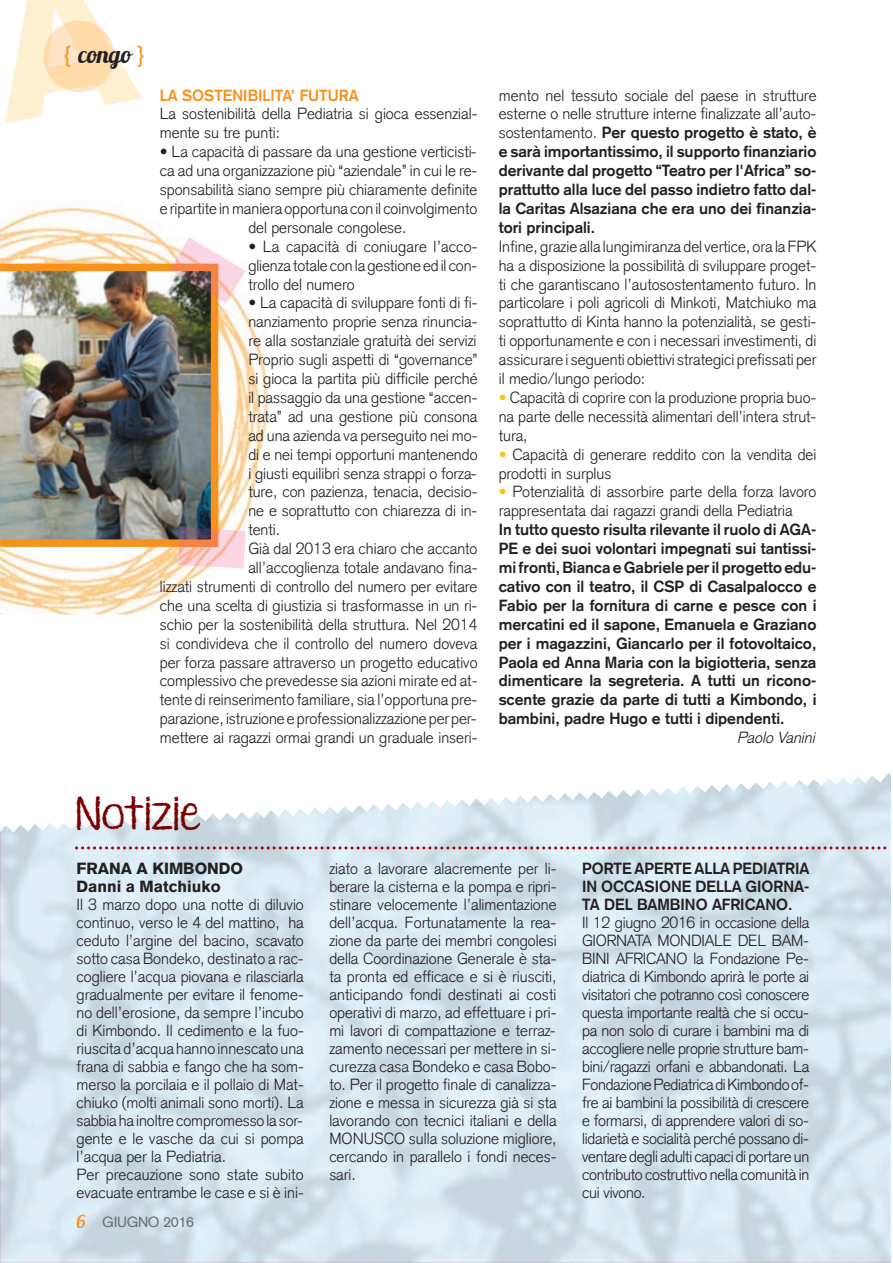
<style>
.page{position:relative;width:893px;height:1263px;background:#fff}
.page>*{position:absolute;margin:0;border:0;box-sizing:border-box;transform-origin:0 0}
.t1{font:34.65px "KG Ten Thousand Reasons";letter-spacing:.015em;color:#790100}
.t2{font:24px "Lobster 1.3";color:#231f20}
.t3{font:300 15.75px/18px "Akzidenz Grotesk";color:#231f20;text-align:justify}
.t4{font:700 15.75px/18.9px "Akzidenz Grotesk";color:#231f20;text-align:justify}
.t5{font:900 15.75px/18px "Akzidenz Grotesk";color:#231f20}
.t6{font:700 15.75px "Akzidenz Grotesk";color:#f7931d}
.t7{font:italic 300 15.75px "Akzidenz Grotesk";color:#231f20}
.t8{font:14.4px "Akzidenz Grotesk";letter-spacing:-.02em;color:#6c6d70}
.s1{font-family:"Akzidenz Grotesk";color:#f7931d}
.s2{font-weight:300}
.s3{color:#fec210}
.s4{font-family:"Lobster 1.3";font-size:18px;color:#f7931d}
</style>
<div class="page">
<img style="left:0;top:207px;width:269px;height:407px">
<svg style="left:5px;top:0;width:137px;height:123px"></svg>
<img style="left:0;top:264px;width:218px;height:283px">
<img style="left:178px;top:529px;width:68px;height:39px">
<svg style="left:179px;top:529px;width:39px;height:18px"></svg>
<img style="left:179px;top:527px;width:32px;height:12px">
<img style="left:173px;top:237px;width:73px;height:66px">
<svg style="left:170px;top:264px;width:48px;height:34px"></svg>
<img style="left:172px;top:271px;width:39px;height:23px">
<svg style="left:0;top:774px;width:888px;height:58px"></svg>
<svg style="left:75px;top:846px;width:811px;height:3px;background:#c1979e"></svg>
<h2 class="t2" style="left:64px;top:39px;width:82px"><span class="s1">{</span> congo <span class="s1">}</span></h2>
<p class="t6" style="left:160px;top:86px;width:200px">LA SOSTENIBILITA’ FUTURA</p>
<p class="t3" style="left:160px;top:105px;width:319px;line-height:18.9px">La sostenibilità della Pediatria si gioca essenzial&shy;mente su tre punti:</p>
<p class="t3" style="left:160px;top:143px;width:318px">• La capacità di passare da una gestione verticisti-</p>
<p class="t3" style="left:160px;top:162px;width:319px">ca ad una organizzazione più “aziendale” in cui le re-</p>
<p class="t3" style="left:160px;top:181px;width:319px">sponsabilità siano sempre più chiaramente definite</p>
<p class="t3" style="left:160px;top:200px;width:319px">e ripartite in maniera opportuna con il coinvolgimento</p>
<p class="t3" style="left:248px;top:218px;width:160px">del personale congolese.</p>
<p class="t3" style="left:248px;top:237px;width:231px;line-height:18.9px">• La capacità di coniugare l’acco&shy;glienza totale con la gestione ed il con&shy;trollo del numero</p>
<p class="t3" style="left:248px;top:294px;width:231px">• La capacità di sviluppare fonti di fi-</p>
<p class="t3" style="left:248px;top:313px;width:231px">nanziamento proprie senza rinuncia-</p>
<p class="t3" style="left:248px;top:332px;width:230px">re alla sostanziale gratuità dei servizi</p>
<p class="t3" style="left:248px;top:351px;width:231px">Proprio sugli aspetti di “governance”</p>
<p class="t3" style="left:248px;top:370px;width:231px">si gioca la partita più difficile perché</p>
<p class="t3" style="left:248px;top:389px;width:231px">il passaggio da una gestione “accen-</p>
<p class="t3" style="left:248px;top:407px;width:231px">trata” ad una gestione più consona</p>
<p class="t3" style="left:248px;top:426px;width:231px">ad una azienda va perseguito nei mo-</p>
<p class="t3" style="left:248px;top:445px;width:231px">di e nei tempi opportuni mantenendo</p>
<p class="t3" style="left:248px;top:464px;width:230px">i giusti equilibri senza strappi o forza-</p>
<p class="t3" style="left:248px;top:483px;width:231px">ture, con pazienza, tenacia, decisio-</p>
<p class="t3" style="left:248px;top:502px;width:231px">ne e soprattutto con chiarezza di in-</p>
<p class="t3" style="left:248px;top:521px;width:33px">tenti.</p>
<p class="t3" style="left:248px;top:540px;width:231px">Già dal 2013 era chiaro che accanto</p>
<p class="t3" style="left:248px;top:559px;width:231px">all’accoglienza totale andavano fina-</p>
<p class="t3" style="left:160px;top:578px;width:319px">lizzati strumenti di controllo del numero per evitare</p>
<p class="t3" style="left:160px;top:596px;width:319px">che una scelta di giustizia si trasformasse in un ri-</p>
<p class="t3" style="left:160px;top:615px;width:319px">schio per la sostenibilità della struttura. Nel 2014</p>
<p class="t3" style="left:160px;top:634px;width:319px">si condivideva che il controllo del numero doveva</p>
<p class="t3" style="left:160px;top:653px;width:319px">per forza passare attraverso un progetto educativo</p>
<p class="t3" style="left:160px;top:672px;width:319px">complessivo che prevedesse sia azioni mirate ed at-</p>
<p class="t3" style="left:160px;top:691px;width:319px">tente di reinserimento familiare, sia l’opportuna pre-</p>
<p class="t3" style="left:160px;top:710px;width:318px">parazione, istruzione e professionalizzazione per per-</p>
<p class="t3" style="left:160px;top:729px;width:319px">mettere ai ragazzi ormai grandi un graduale inseri-</p>
<h1 class="t1" style="left:77px;top:797px;width:126px">Notizie</h1>
<p class="t4" style="left:499px;top:85px;width:319px"><span class="s2">mento nel tessuto sociale del paese in strutture esterne o nelle strutture interne finalizzate all’auto&shy;sostentamento.</span> Per questo progetto è stato, è e sarà importantissimo, il supporto finanziario derivante dal progetto “Teatro per l'Africa” so&shy;prattutto alla luce del passo indietro fatto dal&shy;la Caritas Alsaziana che era uno dei finanzia&shy;tori principali.</p>
<p class="t3" style="left:499px;top:237px;width:319px;line-height:18.9px">Infine, grazie alla lungimiranza del vertice, ora la FPK ha a disposizione la possibilità di sviluppare proget&shy;ti che garantiscano l’autosostentamento futuro. In particolare i poli agricoli di Minkoti, Matchiuko ma soprattutto di Kinta hanno la potenzialità, se gesti&shy;ti opportunamente e con i necessari investimenti, di assicurare i seguenti obiettivi strategici prefissati per il medio/lungo periodo:</p>
<p class="t3" style="left:499px;top:388px;width:319px;line-height:18.9px"><span class="s3">•</span> Capacità di coprire con la produzione propria buo&shy;na parte delle necessità alimentari dell’intera strut&shy;tura,</p>
<p class="t3" style="left:499px;top:445px;width:319px;line-height:18.9px"><span class="s3">•</span> Capacità di generare reddito con la vendita dei prodotti in surplus</p>
<p class="t3" style="left:499px;top:483px;width:319px;line-height:18.9px"><span class="s3">•</span> Potenzialità di assorbire parte della forza lavoro rappresentata dai ragazzi grandi della Pediatria</p>
<p class="t4" style="left:499px;top:520px;width:319px">In tutto questo risulta rilevante il ruolo di AGA-PE e dei suoi volontari impegnati sui tantissi&shy;mi fronti, Bianca e Gabriele per il progetto edu&shy;cativo con il teatro, il CSP di Casalpalocco e Fabio per la fornitura di carne e pesce con i mercatini ed il sapone, Emanuela e Graziano per i magazzini, Giancarlo per il fotovoltaico, Paola ed Anna Maria con la bigiotteria, senza dimenticare la segreteria. A tutti un ricono&shy;scente grazie da parte di tutti a Kimbondo, i bambini, padre Hugo e tutti i dipendenti.</p>
<p class="t7" style="left:737px;top:728px;width:83px">Paolo Vanini</p>
<p class="t5" style="left:77px;top:859px;width:168px">FRANA A KIMBONDO<br>Danni a Matchiuko</p>
<p class="t3" style="left:77px;top:895px;width:229px;text-align:left">Il 3 marzo dopo una notte di diluvio continuo, verso le 4 del mattino, ha ceduto l’argine del bacino, scavato sotto casa Bondeko, destinato a rac&shy;cogliere l’acqua piovana e rilasciarla gradualmente per evitare il fenome&shy;no dell’erosione, da sempre l’incubo di Kimbondo. Il cedimento e la fuo&shy;riuscita d’acqua hanno innescato una frana di sabbia e fango che ha som&shy;merso la porcilaia e il pollaio di Mat&shy;chiuko (molti animali sono morti). La sabbia ha inoltre compromesso la sor&shy;gente e le vasche da cui si pompa l’acqua per la Pediatria.<br>Per precauzione sono state subito evacuate entrambe le case e si è ini-</p>
<p class="t8" style="left:77px;top:1214px;width:119px"><span class="s4">6</span> GIUGNO 2016</p>
<p class="t3" style="left:329px;top:859px;width:229px">ziato a lavorare alacremente per li&shy;berare la cisterna e la pompa e ripri&shy;stinare velocemente l’alimentazione dell’acqua. Fortunatamente la rea&shy;zione da parte dei membri congolesi della Coordinazione Generale è sta&shy;ta pronta ed efficace e si è riusciti, anticipando fondi destinati ai costi operativi di marzo, ad effettuare i pri&shy;mi lavori di compattazione e terraz&shy;zamento necessari per mettere in si&shy;curezza casa Bondeko e casa Bobo&shy;to. Per il progetto finale di canalizza&shy;zione e messa in sicurezza già si sta lavorando con tecnici italiani e della MONUSCO sulla soluzione migliore, cercando in parallelo i fondi neces&shy;sari.</p>
<p class="t4" style="left:582px;top:859px;width:229px;line-height:18px">PORTE APERTE ALLA PEDIATRIA IN OCCASIONE DELLA GIORNA-TA DEL BAMBINO AFRICANO.</p>
<p class="t3" style="left:582px;top:913px;width:229px">Il 12 giugno 2016 in occasione della GIORNATA MONDIALE DEL BAM-BINI AFRICANO la Fondazione Pe&shy;diatrica di Kimbondo aprirà le porte ai visitatori che potranno così conoscere questa importante realtà che si occu&shy;pa non solo di curare i bambini ma di accogliere nelle proprie strutture bam&shy;bini/ragazzi orfani e abbandonati. La Fondazione Pediatrica di Kimbondo of&shy;fre ai bambini la possibilità di crescere e formarsi, di apprendere valori di so&shy;lidarietà e socialità perché possano di&shy;ventare degli adulti capaci di portare un contributo costruttivo nella comunità in cui vivono.</p>
</div>
